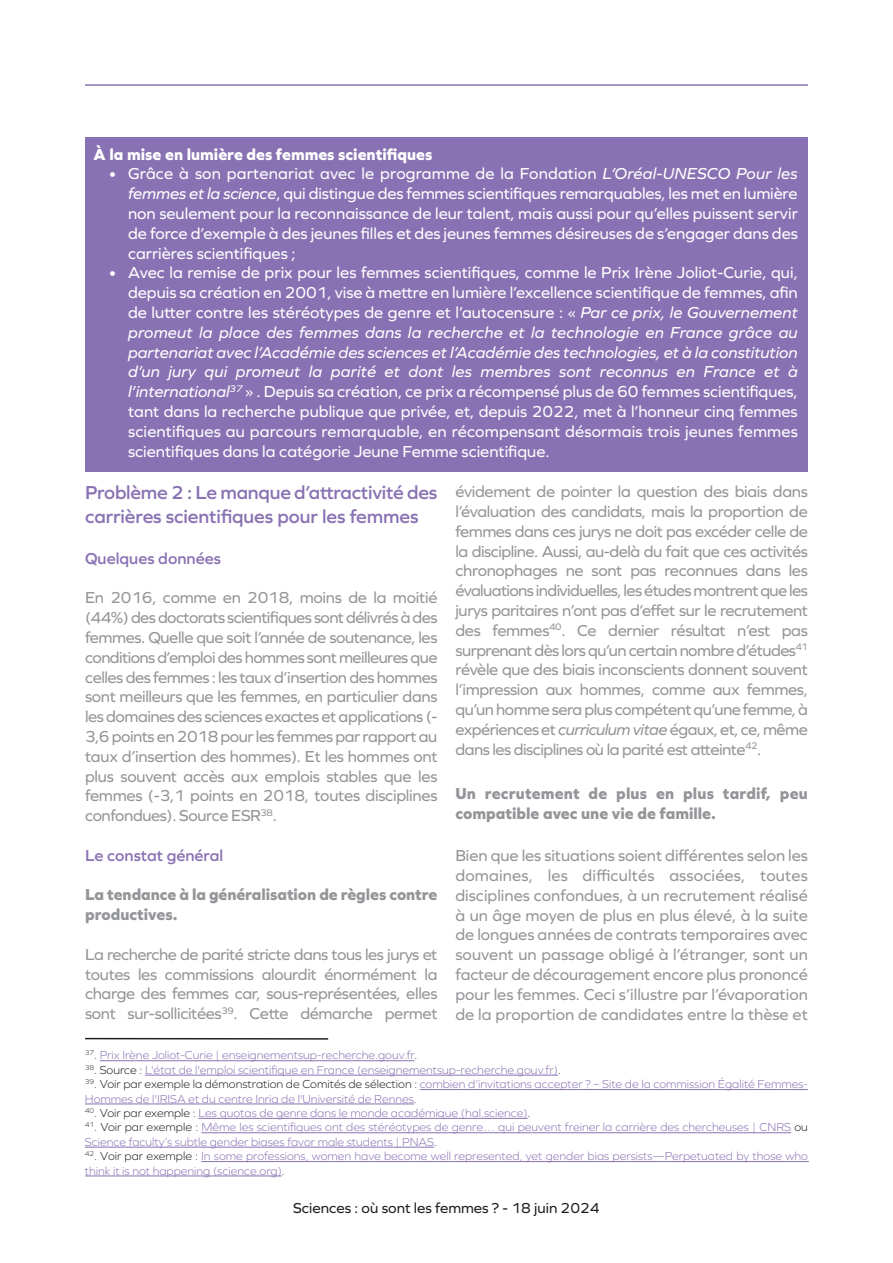
<style>
.page{position:relative;width:893px;height:1263px;background:#fff}
.page>*{position:absolute;margin:0;border:0;box-sizing:border-box;transform-origin:0 0}
.t1{font:600 19.5px/23.4px "Graphie";letter-spacing:-.015em;color:#8972b3}
.t2{font:16.5px/19.8px "Graphie";letter-spacing:-.02em;color:#939598;text-align:justify}
.t3{font:16.5px/19.8px "Graphie";color:#fff;text-align:justify}
.t4{font:800 16.5px/19.8px "Graphie";color:#939598}
.t5{font:800 16.5px "Graphie";color:#fff}
.t6{font:600 16.5px "Graphie";color:#8972b3}
.t7{font:15px "Graphie";color:#231f20}
.t8{font:300 12px/14.4px "Graphie";color:#8972b3}
.s1{font-style:italic}
.s2{color:#231f20}
</style>
<div class="page">
<hr style="left:85px;top:84px;width:723px;height:2px;background:#8972b3">
<div style="left:85px;top:138px;width:723px;height:334px;background:#8972b3"></div>
<hr style="left:100px;top:1060px;width:314px;height:1px;background:#8972b3">
<hr style="left:145px;top:1075px;width:413px;height:1px;background:#8972b3">
<hr style="left:420px;top:1089px;width:388px;height:1px;background:#8972b3">
<hr style="left:85px;top:1104px;width:329px;height:1px;background:#8972b3">
<hr style="left:198px;top:1118px;width:330px;height:1px;background:#8972b3">
<hr style="left:201px;top:1132px;width:590px;height:1px;background:#8972b3">
<hr style="left:85px;top:1147px;width:349px;height:1px;background:#8972b3">
<hr style="left:201px;top:1161px;width:607px;height:1px;background:#8972b3">
<hr style="left:85px;top:1176px;width:197px;height:1px;background:#8972b3">
<hr style="left:85px;top:1038px;width:243px;height:2px;background:#231f20">
<p class="t5" style="left:94px;top:148px;width:340px">À la mise en lumière des femmes scientifiques</p>
<p class="t3" style="left:128px;top:165px;width:671px;text-indent:-19px">• Grâce à son partenariat avec le programme de la Fondation <span class="s1">L’Oréal-UNESCO Pour les femmes et la science</span>, qui distingue des femmes scientifiques remarquables, les met en lumière non seulement pour la reconnaissance de leur talent, mais aussi pour qu’elles puissent servir de force d’exemple à des jeunes filles et des jeunes femmes désireuses de s’engager dans des carrières scientifiques ;</p>
<p class="t3" style="left:128px;top:264px;width:671px;text-indent:-19px">• Avec la remise de prix pour les femmes scientifiques, comme le Prix Irène Joliot-Curie, qui, depuis sa création en 2001, vise à mettre en lumière l’excellence scientifique de femmes, afin de lutter contre les stéréotypes de genre et l’autocensure : « <span class="s1">Par ce prix, le Gouvernement promeut la place des femmes dans la recherche et la technologie en France grâce au partenariat avec l’Académie des sciences et l’Académie des technologies, et à la constitution d’un jury qui promeut la parité et dont les membres sont reconnus en France et à l’international</span><sup>37</sup> » . Depuis sa création, ce prix a récompensé plus de 60 femmes scientifiques, tant dans la recherche publique que privée, et, depuis 2022, met à l’honneur cinq femmes scientifiques au parcours remarquable, en récompensant désormais trois jeunes femmes scientifiques dans la catégorie Jeune Femme scientifique.</p>
<p class="t1" style="left:85px;top:483px;width:354px">Problème 2 : Le manque d’attractivité des carrières scientifiques pour les femmes</p>
<p class="t6" style="left:85px;top:552px;width:137px">Quelques données</p>
<p class="t2" style="left:85px;top:589px;width:354px">En 2016, comme en 2018, moins de la moitié (44%) des doctorats scientifiques sont délivrés à des femmes. Quelle que soit l’année de soutenance, les conditions d’emploi des hommes sont meilleures que celles des femmes : les taux d’insertion des hommes sont meilleurs que les femmes, en particulier dans les domaines des sciences exactes et applications (- 3,6 points en 2018 pour les femmes par rapport au taux d’insertion des hommes). Et les hommes ont plus souvent accès aux emplois stables que les femmes (-3,1 points en 2018, toutes disciplines confondues). Source ESR<sup>38</sup>.</p>
<p class="t6" style="left:85px;top:849px;width:140px">Le constat général</p>
<p class="t4" style="left:85px;top:886px;width:354px">La tendance à la généralisation de règles contre productives.</p>
<p class="t2" style="left:85px;top:946px;width:354px">La recherche de parité stricte dans tous les jurys et toutes les commissions alourdit énormément la charge des femmes car, sous-représentées, elles sont sur-sollicitées<sup>39</sup>. Cette démarche permet</p>
<p class="t2" style="left:455px;top:483px;width:354px">évidement de pointer la question des biais dans l’évaluation des candidats, mais la proportion de femmes dans ces jurys ne doit pas excéder celle de la discipline. Aussi, au-delà du fait que ces activités chronophages ne sont pas reconnues dans les évaluations individuelles, les études montrent que les jurys paritaires n’ont pas d’effet sur le recrutement des femmes<sup>40</sup>. Ce dernier résultat n’est pas surprenant dès lors qu’un certain nombre d’études<sup>41 </sup>révèle que des biais inconscients donnent souvent l’impression aux hommes, comme aux femmes, qu’un homme sera plus compétent qu’une femme, à expériences et <span class="s1">curriculum vitae</span> égaux, et, ce, même dans les disciplines où la parité est atteinte<sup>42</sup>.</p>
<p class="t4" style="left:455px;top:785px;width:354px">Un recrutement de plus en plus tardif, peu compatible avec une vie de famille.</p>
<p class="t2" style="left:455px;top:847px;width:354px">Bien que les situations soient différentes selon les domaines, les difficultés associées, toutes disciplines confondues, à un recrutement réalisé à un âge moyen de plus en plus élevé, à la suite de longues années de contrats temporaires avec souvent un passage obligé à l’étranger, sont un facteur de découragement encore plus prononcé pour les femmes. Ceci s’illustre par l’évaporation de la proportion de candidates entre la thèse et</p>
<p class="t8" style="left:85px;top:1049px;width:334px"><sup>37</sup><span class="s2">.</span> Prix Irène Joliot-Curie | enseignementsup-recherche.gouv.fr<span class="s2">.</span></p>
<p class="t8" style="left:85px;top:1063px;width:477px"><sup>38</sup><span class="s2">. Source :</span> L'état de l'emploi scientifique en France (enseignementsup-recherche.gouv.fr)<span class="s2">.</span></p>
<p class="t8" style="left:85px;top:1078px;width:724px"><sup>39</sup><span class="s2">. Voir par exemple la démonstration de Comités de sélection :</span> combien d’invitations accepter ? – Site de la commission Égalité Femmes-<br>Hommes de l'IRISA et du centre Inria de l'Université de Rennes<span class="s2">.</span></p>
<p class="t8" style="left:85px;top:1107px;width:447px"><sup>40</sup><span class="s2">. Voir par exemple :</span> Les quotas de genre dans le monde académique (hal.science)<span class="s2">.</span></p>
<p class="t8" style="left:85px;top:1121px;width:724px"><sup>41</sup><span class="s2">. Voir par exemple :</span> Même les scientifiques ont des stéréotypes de genre… qui peuvent freiner la carrière des chercheuses | CNRS <span class="s2">ou<br></span>Science faculty’s subtle gender biases favor male students | PNAS<span class="s2">.</span></p>
<p class="t8" style="left:85px;top:1150px;width:724px"><sup>42</sup><span class="s2">. Voir par exemple :</span> In some professions, women have become well represented, yet gender bias persists—Perpetuated by those who think it is not happening (science.org)<span class="s2">.</span></p>
<p class="t7" style="left:293px;top:1202px;width:308px">Sciences : où sont les femmes ? - 18 juin 2024</p>
</div>
